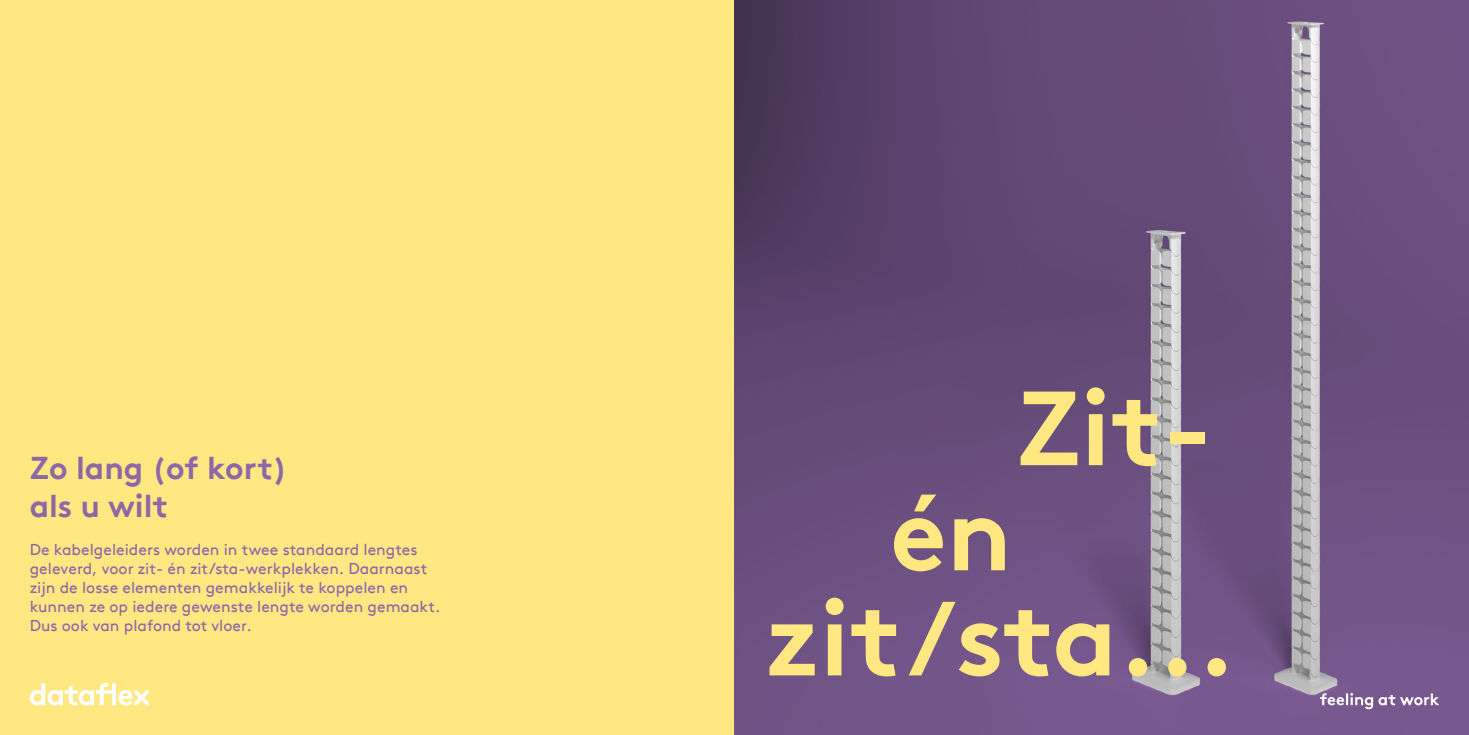
<style>
.page{position:relative;width:1469px;height:735px;background:#fff}
.page>*{position:absolute;margin:0;border:0;box-sizing:border-box;transform-origin:0 0}
.t1{font:700 105px "Brown Pro TT";color:#ffe782}
.t2{font:700 31.5px/37.8px "Brown Pro TT";color:#8c68a7}
.t3{font:15.75px/18.9px "Brown Pro TT";color:#8c68a7}
</style>
<div class="page">
<div style="left:0;top:0;width:734px;height:734px;background:#ffe782"></div>
<svg style="left:30px;top:683px;width:119px;height:22px"></svg>
<img style="left:734px;top:0;width:734px;height:734px">
<svg style="left:1320px;top:692px;width:119px;height:17px"></svg>
<p class="t2" style="left:30px;top:446px;width:259px">Zo lang (of kort) als u wilt</p>
<p class="t3" style="left:30px;top:538px;width:412px">De kabelgeleiders worden in twee standaard lengtes geleverd, voor zit- én zit/sta-werkplekken. Daarnaast zijn de losse elementen gemakkelijk te koppelen en kunnen ze op iedere gewenste lengte worden gemaakt.<br>Dus ook van plafond tot vloer.</p>
<p class="t1" style="left:1016px;top:343px;width:197px">Zit-</p>
<p class="t1" style="left:890px;top:448px;width:123px">én</p>
<p class="t1" style="left:764px;top:553px;width:472px">zit/sta...</p>
</div>
